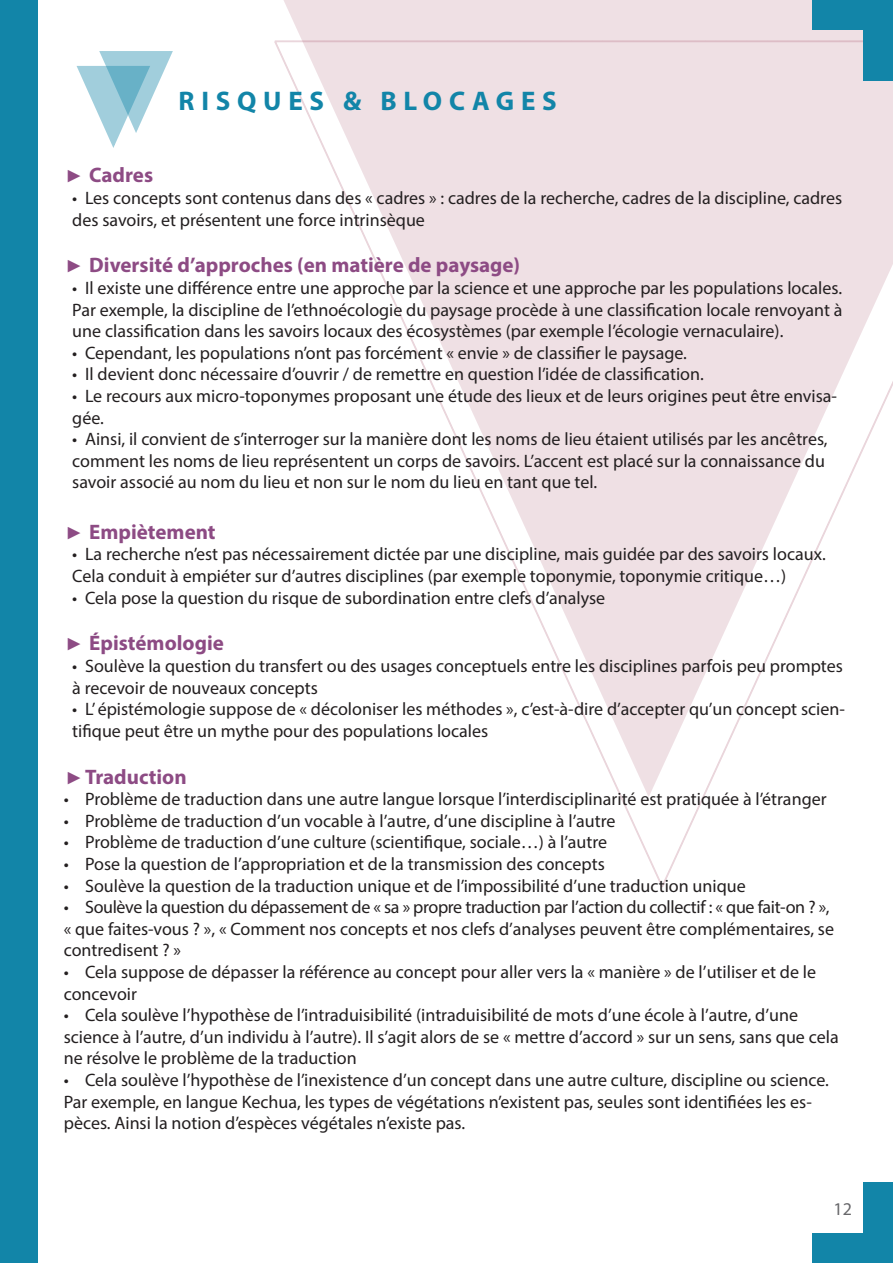
<style>
.page{position:relative;width:893px;height:1263px;background:#fff}
.page>*{position:absolute;margin:0;border:0;box-sizing:border-box;transform-origin:0 0}
.t1{font:700 27px "Myriad Pro";letter-spacing:.25em;color:#1285a8}
.t2{font:700 21px "Myriad Pro";color:#8d4b84}
.t3{font:18px/21.6px "Myriad Pro";color:#231f20}
.t4{font:18px "Myriad Pro";color:#67676a}
.s1{font-family:"Liberation Serif";font-weight:400}
</style>
<div class="page">
<svg style="left:279px;top:0;width:614px;height:797px;fill:#efe0e4"></svg>
<svg style="left:76px;top:51px;width:97px;height:97px"></svg>
<div style="left:812px;top:0;width:81px;height:30px;background:#1285a8"></div>
<div style="left:863px;top:0;width:30px;height:81px;background:#1285a8"></div>
<div style="left:863px;top:1182px;width:30px;height:81px;background:#1285a8"></div>
<div style="left:812px;top:1233px;width:81px;height:30px;background:#1285a8"></div>
<div style="left:0;top:0;width:38px;height:1263px;background:#1285a8"></div>
<p class="t1" style="left:179px;top:83px;width:380px">RISQUES &amp; BLOCAGES</p>
<p class="t2" style="left:64px;top:162px;width:91px"><span class="s1">►</span> Cadres</p>
<p class="t3" style="left:72px;top:187px;width:771px">• Les concepts sont contenus dans des « cadres » : cadres de la recherche, cadres de la discipline, cadres des savoirs, et présentent une force intrinsèque</p>
<p class="t2" style="left:64px;top:252px;width:458px"><span class="s1">►</span> Diversité d’approches (en matière de paysage)</p>
<p class="t3" style="left:72px;top:277px;width:772px;text-align:justify">• Il existe une différence entre une approche par la science et une approche par les populations locales.<br>Par exemple, la discipline de l’ethnoécologie du paysage procède à une classification locale renvoyant à une classification dans les savoirs locaux des écosystèmes (par exemple l’écologie vernaculaire).</p>
<p class="t3" style="left:72px;top:342px;width:616px">• Cependant, les populations n’ont pas forcément « envie » de classifier le paysage.</p>
<p class="t3" style="left:72px;top:363px;width:633px">• Il devient donc nécessaire d’ouvrir / de remettre en question l’idée de classification.</p>
<p class="t3" style="left:72px;top:385px;width:766px">• Le recours aux micro-toponymes proposant une étude des lieux et de leurs origines peut être envisa&shy;gée.</p>
<p class="t3" style="left:72px;top:428px;width:757px">• Ainsi, il convient de s’interroger sur la manière dont les noms de lieu étaient utilisés par les ancêtres, comment les noms de lieu représentent un corps de savoirs. L’accent est placé sur la connaissance du savoir associé au nom du lieu et non sur le nom du lieu en tant que tel.</p>
<p class="t2" style="left:64px;top:518px;width:153px"><span class="s1">►</span> Empiètement</p>
<p class="t3" style="left:72px;top:543px;width:755px">• La recherche n’est pas nécessairement dictée par une discipline, mais guidée par des savoirs locaux.<br>Cela conduit à empiéter sur d’autres disciplines (par exemple toponymie, toponymie critique…)</p>
<p class="t3" style="left:72px;top:586px;width:534px">• Cela pose la question du risque de subordination entre clefs d’analyse</p>
<p class="t2" style="left:64px;top:630px;width:162px"><span class="s1">►</span> Épistémologie</p>
<p class="t3" style="left:72px;top:655px;width:772px">• Soulève la question du transfert ou des usages conceptuels entre les disciplines parfois peu promptes à recevoir de nouveaux concepts</p>
<p class="t3" style="left:72px;top:698px;width:774px">• L’ épistémologie suppose de « décoloniser les méthodes », c’est-à-dire d’accepter qu’un concept scien&shy;tifique peut être un mythe pour des populations locales</p>
<p class="t2" style="left:64px;top:763px;width:124px"><span class="s1">►</span>Traduction</p>
<p class="t3" style="left:64px;top:788px;width:764px">• Problème de traduction dans une autre langue lorsque l’interdisciplinarité est pratiquée à l’étranger</p>
<p class="t3" style="left:64px;top:810px;width:553px">• Problème de traduction d’un vocable à l’autre, d’une discipline à l’autre</p>
<p class="t3" style="left:64px;top:831px;width:545px">• Problème de traduction d’une culture (scientifique, sociale…) à l’autre</p>
<p class="t3" style="left:64px;top:853px;width:543px">• Pose la question de l’appropriation et de la transmission des concepts</p>
<p class="t3" style="left:64px;top:874px;width:683px">• Soulève la question de la traduction unique et de l’impossibilité d’une traduction unique</p>
<p class="t3" style="left:64px;top:896px;width:772px">• Soulève la question du dépassement de « sa » propre traduction par l’action du collectif : « que fait-on ? », « que faites-vous ? », « Comment nos concepts et nos clefs d’analyses peuvent être complémentaires, se contredisent ? »</p>
<p class="t3" style="left:64px;top:961px;width:754px">• Cela suppose de dépasser la référence au concept pour aller vers la « manière » de l’utiliser et de le concevoir</p>
<p class="t3" style="left:64px;top:1004px;width:776px">• Cela soulève l’hypothèse de l’intraduisibilité (intraduisibilité de mots d’une école à l’autre, d’une science à l’autre, d’un individu à l’autre). Il s’agit alors de se « mettre d’accord » sur un sens, sans que cela ne résolve le problème de la traduction</p>
<p class="t3" style="left:64px;top:1069px;width:767px">• Cela soulève l’hypothèse de l’inexistence d’un concept dans une autre culture, discipline ou science.<br>Par exemple, en langue Kechua, les types de végétations n’existent pas, seules sont identifiées les es&shy;pèces. Ainsi la notion d’espèces végétales n’existe pas.</p>
<p class="t4" style="left:833px;top:1197px;width:20px">12</p>
</div>
